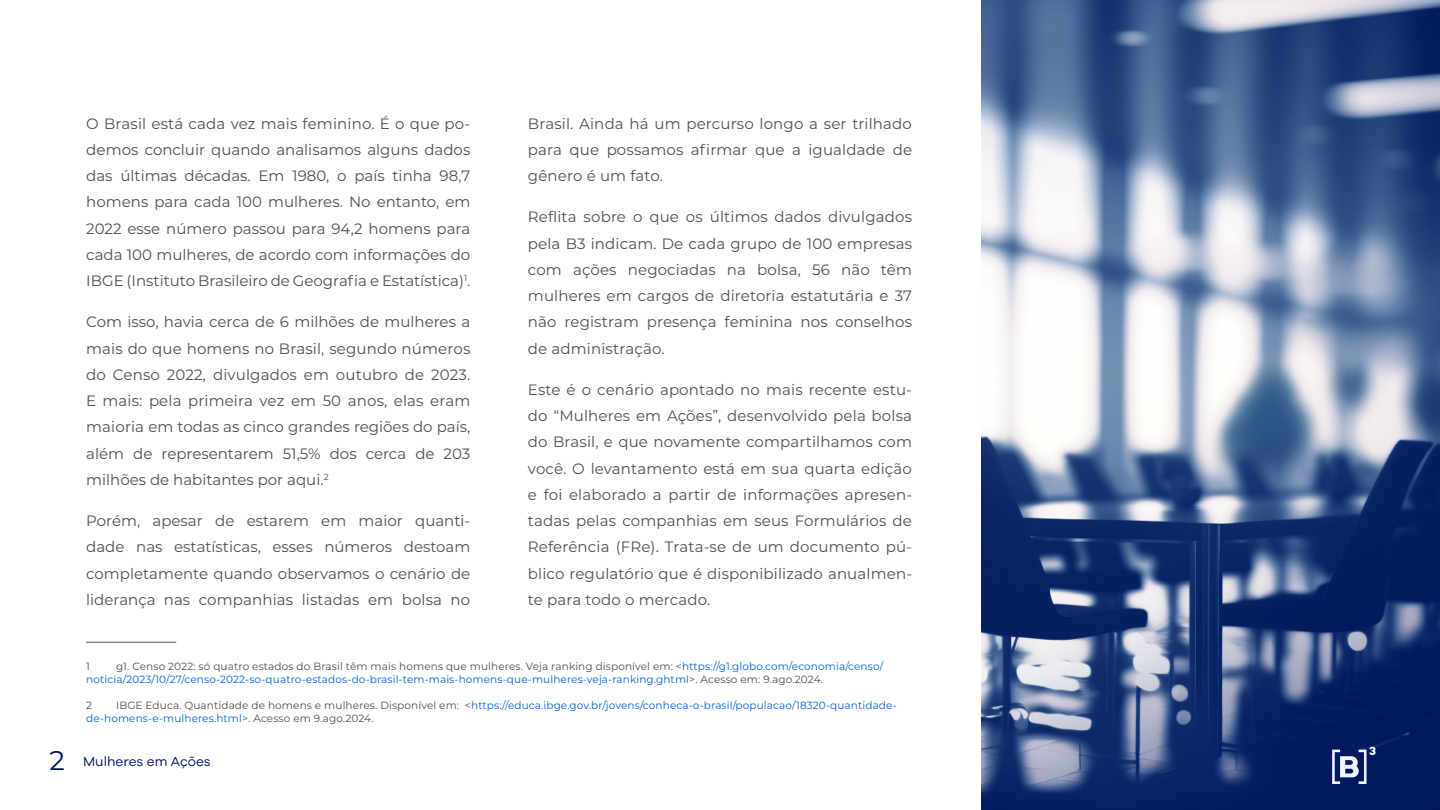
<style>
.page{position:relative;width:1440px;height:810px;background:#fff}
.page>*{position:absolute;margin:0;border:0;box-sizing:border-box;transform-origin:0 0}
.t1{font:15px/26.2px "Montserrat";letter-spacing:.01em;color:#4b5055;text-align:justify}
.t2{font:13.5px "Galano Grotesque";color:#00145f}
.t3{font:10.5px/13.1px "Montserrat";letter-spacing:.01em;color:#0063de}
.t4{font:10.5px "Montserrat";color:#4b5055}
.s1{color:#4b5055}
.s2{font-family:"Montserrat";font-size:27px}
</style>
<div class="page">
<img style="left:981px;top:0;width:459px;height:810px">
<hr style="left:86px;top:642px;width:90px;height:1px;background:#4b5055">
<svg style="left:1332px;top:747px;width:44px;height:37px"></svg>
<p class="t1" style="left:86px;top:110px;width:386px">O Brasil está cada vez mais feminino. É o que po&shy;demos concluir quando analisamos alguns dados das últimas décadas. Em 1980, o país tinha 98,7 homens para cada 100 mulheres. No entanto, em 2022 esse número passou para 94,2 homens para cada 100 mulheres, de acordo com informações do IBGE (Instituto Brasileiro de Geografia e Estatística)<sup>1</sup>.</p>
<p class="t1" style="left:86px;top:308px;width:386px">Com isso, havia cerca de 6 milhões de mulheres a mais do que homens no Brasil, segundo números do Censo 2022, divulgados em outubro de 2023.<br>E mais: pela primeira vez em 50 anos, elas eram maioria em todas as cinco grandes regiões do país, além de representarem 51,5% dos cerca de 203 milhões de habitantes por aqui.<sup>2</sup></p>
<p class="t1" style="left:86px;top:507px;width:386px">Porém, apesar de estarem em maior quanti&shy;dade nas estatísticas, esses números destoam completamente quando observamos o cenário de liderança nas companhias listadas em bolsa no</p>
<p class="t1" style="left:528px;top:110px;width:386px">Brasil. Ainda há um percurso longo a ser trilhado para que possamos afirmar que a igualdade de gênero é um fato.</p>
<p class="t1" style="left:528px;top:203px;width:386px">Reflita sobre o que os últimos dados divulgados pela B3 indicam. De cada grupo de 100 empresas com ações negociadas na bolsa, 56 não têm mulheres em cargos de diretoria estatutária e 37 não registram presença feminina nos conselhos de administração.</p>
<p class="t1" style="left:528px;top:376px;width:386px">Este é o cenário apontado no mais recente estu&shy;do “Mulheres em Ações”, desenvolvido pela bolsa do Brasil, e que novamente compartilhamos com você. O levantamento está em sua quarta edição e foi elaborado a partir de informações apresen&shy;tadas pelas companhias em seus Formulários de Referência (FRe). Trata-se de um documento pú&shy;blico regulatório que é disponibilizado anualmen&shy;te para todo o mercado.</p>
<p class="t4" style="left:86px;top:659px;width:5px">1</p>
<p class="t3" style="left:86px;top:659px;width:799px;text-indent:30px"><span class="s1">g1. Censo 2022: só quatro estados do Brasil têm mais homens que mulheres. Veja ranking disponível em: &lt;</span>https://g1.globo.com/economia/censo/ noticia/2023/10/27/censo-2022-so-quatro-estados-do-brasil-tem-mais-homens-que-mulheres-veja-ranking.ghtml<span class="s1">&gt;. Acesso em: 9.ago.2024.</span></p>
<p class="t4" style="left:86px;top:698px;width:7px">2</p>
<p class="t3" style="left:86px;top:698px;width:812px;text-indent:30px"><span class="s1">IBGE Educa. Quantidade de homens e mulheres. Disponível em: &lt;</span>https://educa.ibge.gov.br/jovens/conheca-o-brasil/populacao/18320-quantidade&shy;de-homens-e-mulheres.html<span class="s1">&gt;. Acesso em 9.ago.2024.</span></p>
<p class="t2" style="left:49px;top:754px;width:163px"><span class="s2">2</span> Mulheres em Ações</p>
</div>
